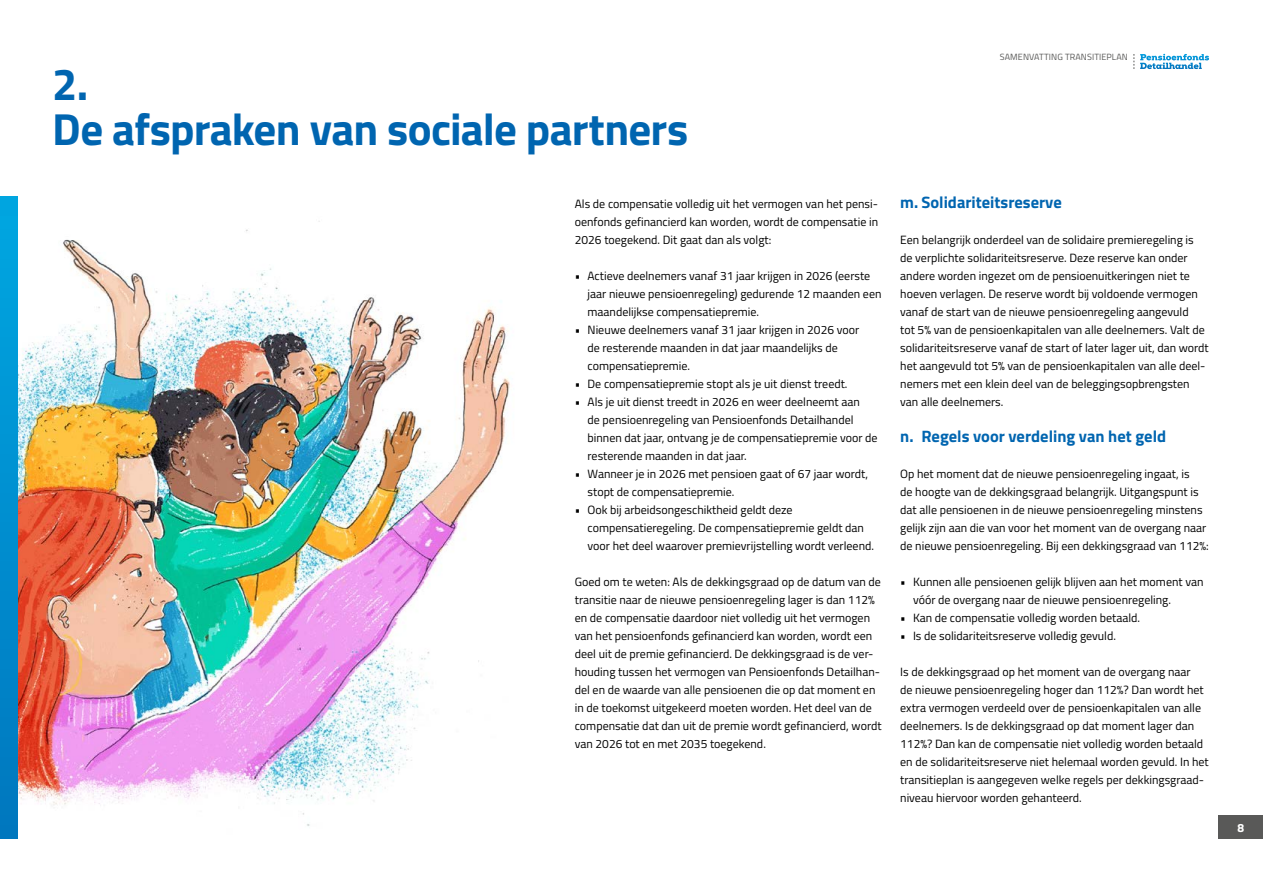
<style>
.page{position:relative;width:1263px;height:893px;background:#fff}
.page>*{position:absolute;margin:0;border:0;box-sizing:border-box;transform-origin:0 0}
.t1{font:700 45px/45px "Titillium";letter-spacing:-.02em;color:#0065b0}
.t2{font:700 16.5px "Titillium";color:#0065b0}
.t3{font:12px/18px "Titillium";color:#000}
.t4{font:700 12px "Titillium";color:#fff}
.t5{font:9px "Titillium";letter-spacing:.01em;color:#595958}
</style>
<div class="page">
<div style="left:1218px;top:815px;width:45px;height:24px;background:#595958"></div>
<svg style="left:1134px;top:54px;width:75px;height:15px"></svg>
<div style="left:0;top:197px;width:17px;height:642px;background:#00a5e0"></div>
<img style="left:17px;top:217px;width:493px;height:622px">
<div style="left:0;top:217px;width:17px;height:622px;background:linear-gradient(to bottom,#00a6e0,#0077be)"></div>
<h1 class="t1" style="left:52px;top:59px;width:637px">2.<br>De afspraken van sociale partners</h1>
<p class="t3" style="left:575px;top:194px;width:305px;text-align:justify">Als de compensatie volledig uit het vermogen van het pensi&shy;oenfonds gefinancierd kan worden, wordt de compensatie in 2026 toegekend. Dit gaat dan als volgt:</p>
<p class="t3" style="left:588px;top:266px;width:295px;text-indent:-13px">• Actieve deelnemers vanaf 31 jaar krijgen in 2026 (eerste jaar nieuwe pensioenregeling) gedurende 12 maanden een maandelijkse compensatiepremie.</p>
<p class="t3" style="left:588px;top:320px;width:273px;text-indent:-13px">• Nieuwe deelnemers vanaf 31 jaar krijgen in 2026 voor de resterende maanden in dat jaar maandelijks de compensatiepremie.</p>
<p class="t3" style="left:575px;top:374px;width:274px">• De compensatiepremie stopt als je uit dienst treedt.</p>
<p class="t3" style="left:588px;top:392px;width:292px;text-indent:-13px">• Als je uit dienst treedt in 2026 en weer deelneemt aan<br>de pensioenregeling van Pensioenfonds Detailhandel binnen dat jaar, ontvang je de compensatiepremie voor de resterende maanden in dat jaar.</p>
<p class="t3" style="left:588px;top:464px;width:282px;text-indent:-13px">• Wanneer je in 2026 met pensioen gaat of 67 jaar wordt, stopt de compensatiepremie.</p>
<p class="t3" style="left:588px;top:500px;width:288px;text-indent:-13px">• Ook bij arbeidsongeschiktheid geldt deze compensatieregeling. De compensatiepremie geldt dan voor het deel waarover premievrijstelling wordt verleend.</p>
<p class="t3" style="left:575px;top:572px;width:308px">Goed om te weten: Als de dekkingsgraad op de datum van de transitie naar de nieuwe pensioenregeling lager is dan 112% en de compensatie daardoor niet volledig uit het vermogen van het pensioenfonds gefinancierd kan worden, wordt een deel uit de premie gefinancierd. De dekkingsgraad is de ver&shy;houding tussen het vermogen van Pensioenfonds Detailhan&shy;del en de waarde van alle pensioenen die op dat moment en in de toekomst uitgekeerd moeten worden. Het deel van de compensatie dat dan uit de premie wordt gefinancierd, wordt van 2026 tot en met 2035 toegekend.</p>
<p class="t5" style="left:1000px;top:50px;width:129px">SAMENVATTING TRANSITIEPLAN</p>
<h2 class="t2" style="left:900px;top:189px;width:163px">m. Solidariteitsreserve</h2>
<p class="t3" style="left:900px;top:230px;width:310px">Een belangrijk onderdeel van de solidaire premieregeling is de verplichte solidariteitsreserve. Deze reserve kan onder andere worden ingezet om de pensioenuitkeringen niet te hoeven verlagen. De reserve wordt bij voldoende vermogen vanaf de start van de nieuwe pensioenregeling aangevuld<br>tot 5% van de pensioenkapitalen van alle deelnemers. Valt de solidariteitsreserve vanaf de start of later lager uit, dan wordt het aangevuld tot 5% van de pensioenkapitalen van alle deel&shy;nemers met een klein deel van de beleggingsopbrengsten van alle deelnemers.</p>
<h2 class="t2" style="left:900px;top:423px;width:267px">n. Regels voor verdeling van het geld</h2>
<p class="t3" style="left:900px;top:464px;width:310px">Op het moment dat de nieuwe pensioenregeling ingaat, is<br>de hoogte van de dekkingsgraad belangrijk. Uitgangspunt is dat alle pensioenen in de nieuwe pensioenregeling minstens gelijk zijn aan die van voor het moment van de overgang naar de nieuwe pensioenregeling. Bij een dekkingsgraad van 112%:</p>
<p class="t3" style="left:913px;top:572px;width:292px;text-indent:-13px">• Kunnen alle pensioenen gelijk blijven aan het moment van vóór de overgang naar de nieuwe pensioenregeling.</p>
<p class="t3" style="left:900px;top:608px;width:241px">• Kan de compensatie volledig worden betaald.</p>
<p class="t3" style="left:900px;top:626px;width:217px">• Is de solidariteitsreserve volledig gevuld.</p>
<p class="t3" style="left:900px;top:662px;width:310px">Is de dekkingsgraad op het moment van de overgang naar<br>de nieuwe pensioenregeling hoger dan 112%? Dan wordt het extra vermogen verdeeld over de pensioenkapitalen van alle deelnemers. Is de dekkingsgraad op dat moment lager dan 112%? Dan kan de compensatie niet volledig worden betaald en de solidariteitsreserve niet helemaal worden gevuld. In het transitieplan is aangegeven welke regels per dekkingsgraad&shy;niveau hiervoor worden gehanteerd.</p>
<p class="t4" style="left:1237px;top:818px;width:8px">8</p>
</div>
